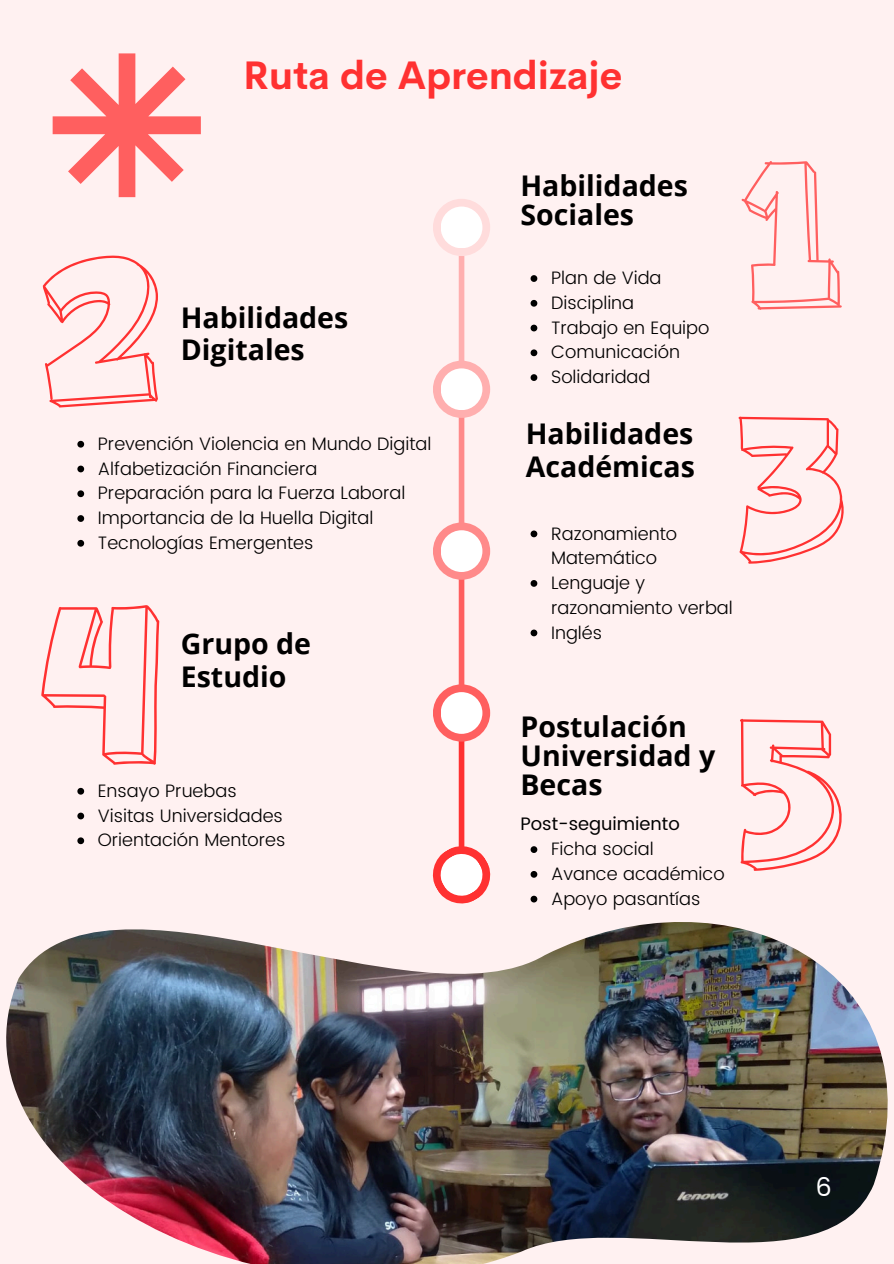
<style>
.page{position:relative;width:894px;height:1264px;background:#fff}
.page>*{position:absolute;margin:0;border:0;box-sizing:border-box;transform-origin:0 0}
.t1{font:700 39px "Cerebri Sans";color:#ff3131}
.t2{font:700 28.5px/29.2px "Open Sans";color:#000}
.t3{font:25.5px "Poppins";color:#fff}
.t4{font:300 18px/24.8px "Poppins";color:#000}
.t5{font:18px "Poppins";color:#000}
</style>
<div class="page">
<div style="left:0;top:0;width:893px;height:1263px;background:#fff1f1"></div>
<div style="left:458px;top:724px;width:6px;height:165px;background:#ff3131"></div>
<div style="left:458px;top:559px;width:6px;height:165px;background:#ff5f5f"></div>
<div style="left:458px;top:394px;width:6px;height:165px;background:#ff8a8a"></div>
<div style="left:458px;top:256px;width:6px;height:138px;background:#ffafaf"></div>
<svg style="left:432px;top:842px;width:59px;height:62px"></svg>
<svg style="left:77px;top:441px;width:7px;height:6px"></svg>
<svg style="left:77px;top:465px;width:7px;height:7px"></svg>
<svg style="left:77px;top:490px;width:7px;height:7px"></svg>
<svg style="left:77px;top:515px;width:7px;height:7px"></svg>
<svg style="left:77px;top:540px;width:7px;height:6px"></svg>
<div style="left:433px;top:684px;width:57px;height:57px;background:#ff5f5f;border-radius:50%"></div>
<div style="left:440px;top:692px;width:42px;height:42px;background:#fff;border-radius:50%"></div>
<div style="left:433px;top:522px;width:57px;height:57px;background:#ff8a8a;border-radius:50%"></div>
<div style="left:440px;top:530px;width:42px;height:42px;background:#fff;border-radius:50%"></div>
<div style="left:433px;top:360px;width:57px;height:58px;background:#ffafaf;border-radius:50%"></div>
<div style="left:440px;top:368px;width:42px;height:42px;background:#fff;border-radius:50%"></div>
<div style="left:433px;top:199px;width:57px;height:57px;background:#ffdcdc;border-radius:50%"></div>
<div style="left:440px;top:206px;width:42px;height:42px;background:#fff;border-radius:50%"></div>
<svg style="left:741px;top:161px;width:101px;height:149px"></svg>
<svg style="left:42px;top:255px;width:116px;height:153px"></svg>
<svg style="left:738px;top:416px;width:106px;height:148px"></svg>
<svg style="left:41px;top:605px;width:119px;height:160px"></svg>
<svg style="left:740px;top:718px;width:102px;height:153px"></svg>
<svg style="left:53px;top:53px;width:148px;height:144px"></svg>
<img style="left:6px;top:922px;width:881px;height:341px">
<svg style="left:530px;top:275px;width:7px;height:7px"></svg>
<svg style="left:530px;top:300px;width:7px;height:7px"></svg>
<svg style="left:530px;top:325px;width:7px;height:6px"></svg>
<svg style="left:530px;top:349px;width:7px;height:7px"></svg>
<svg style="left:530px;top:374px;width:7px;height:7px"></svg>
<svg style="left:530px;top:530px;width:7px;height:7px"></svg>
<svg style="left:530px;top:580px;width:7px;height:7px"></svg>
<svg style="left:530px;top:629px;width:7px;height:7px"></svg>
<svg style="left:77px;top:787px;width:7px;height:7px"></svg>
<svg style="left:77px;top:812px;width:7px;height:7px"></svg>
<svg style="left:77px;top:837px;width:7px;height:7px"></svg>
<svg style="left:530px;top:846px;width:7px;height:7px"></svg>
<svg style="left:530px;top:871px;width:7px;height:6px"></svg>
<svg style="left:530px;top:895px;width:7px;height:7px"></svg>
<p class="t1" style="left:243px;top:50px;width:380px">Ruta de Aprendizaje</p>
<p class="t2" style="left:181px;top:301px;width:169px;line-height:31.5px">Habilidades<br>Digitales</p>
<p class="t4" style="left:98px;top:431px;width:335px">Prevención Violencia en Mundo Digital</p>
<h1 class="t4" style="left:98px;top:456px;width:221px">Alfabetización Financiera</h1>
<p class="t4" style="left:98px;top:481px;width:309px">Preparación para la Fuerza Laboral</p>
<h2 class="t4" style="left:98px;top:505px;width:277px">Importancia de la Huella Digital</h2>
<p class="t4" style="left:98px;top:530px;width:217px">Tecnologías Emergentes</p>
<p class="t2" style="left:181px;top:626px;width:132px;line-height:32.7px">Grupo de<br>Estudio</p>
<p class="t4" style="left:98px;top:778px;width:140px">Ensayo Pruebas</p>
<p class="t4" style="left:98px;top:803px;width:186px">Visitas Universidades</p>
<p class="t4" style="left:98px;top:827px;width:189px">Orientación Mentores</p>
<p class="t2" style="left:520px;top:170px;width:169px">Habilidades<br>Sociales</p>
<p class="t4" style="left:551px;top:265px;width:112px">Plan de Vida</p>
<p class="t4" style="left:551px;top:290px;width:85px">Disciplina</p>
<p class="t4" style="left:551px;top:315px;width:160px">Trabajo en Equipo</p>
<h2 class="t4" style="left:551px;top:340px;width:130px">Comunicación</h2>
<p class="t4" style="left:551px;top:364px;width:101px">Solidaridad</p>
<h2 class="t2" style="left:525px;top:417px;width:171px;line-height:32.7px">Habilidades<br>Académicas</h2>
<p class="t4" style="left:551px;top:521px;width:128px">Razonamiento<br>Matemático</p>
<p class="t4" style="left:551px;top:570px;width:183px">Lenguaje y razonamiento verbal</p>
<p class="t4" style="left:551px;top:620px;width:53px">Inglés</p>
<p class="t2" style="left:520px;top:711px;width:196px">Postulación<br>Universidad y<br>Becas</p>
<p class="t5" style="left:520px;top:813px;width:161px">Post-seguimiento</p>
<p class="t4" style="left:551px;top:836px;width:104px">Ficha social</p>
<p class="t4" style="left:551px;top:861px;width:175px">Avance académico</p>
<h2 class="t4" style="left:551px;top:886px;width:151px">Apoyo pasantías</h2>
<p class="t3" style="left:815px;top:1172px;width:18px">6</p>
</div>
